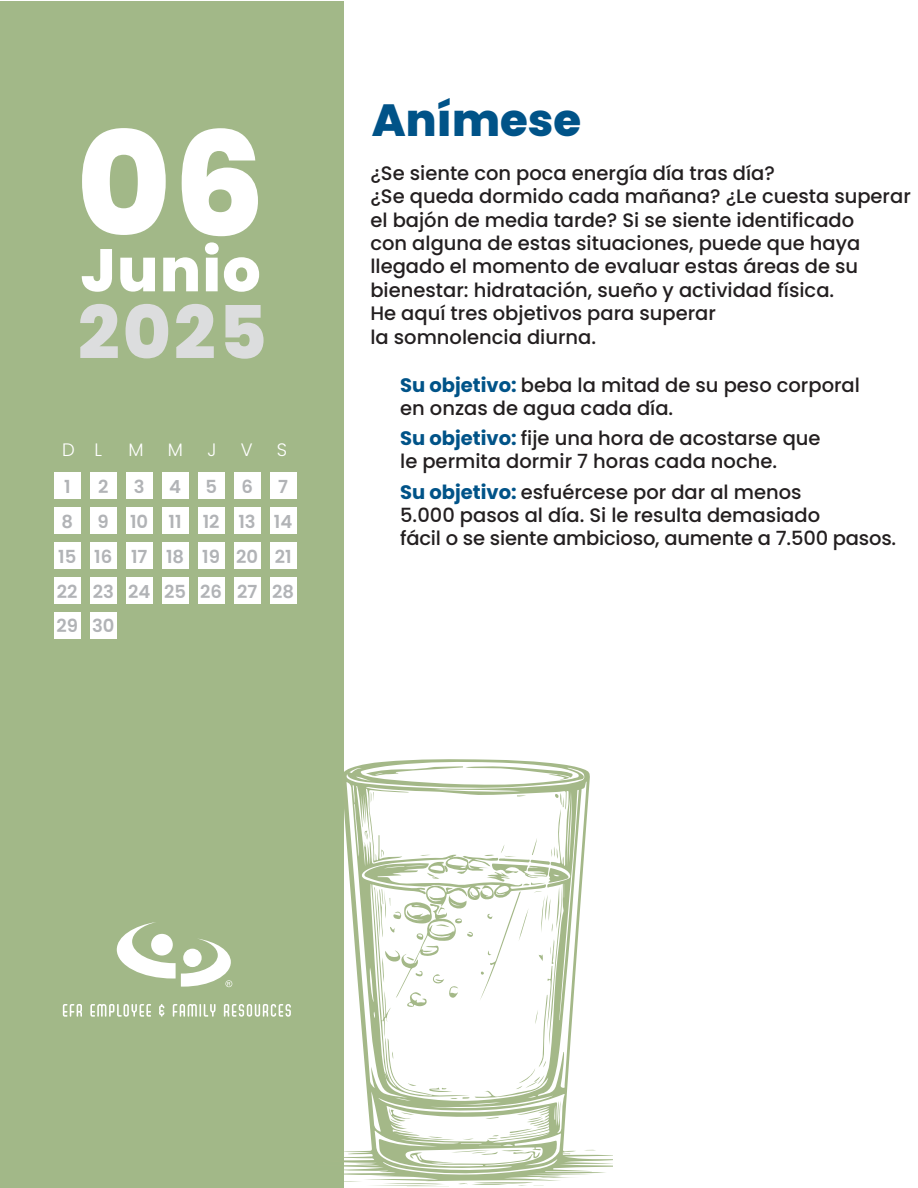
<style>
.page{position:relative;width:918px;height:1188px;background:#fff}
.page>*{position:absolute;margin:0;border:0;box-sizing:border-box;transform-origin:0 0}
.t1{font:800 144px "Poppins";color:#fff}
.t2{font:800 73.5px "Poppins";color:#dcddde}
.t3{font:800 60px "Poppins";letter-spacing:.025em;color:#fff}
.t4{font:800 45px "Poppins";color:#005388}
.t5{font:500 19.5px/23.4px "Poppins";color:#231f20}
.t6{font:600 18px/35px "Poppins";color:#b1b3b6}
.t7{font:300 18px "Poppins";color:#fff}
.s1{font-weight:700;color:#005388}
</style>
<div class="page">
<div style="left:1px;top:1px;width:343px;height:1186px;background:#a2b888"></div>
<div style="left:54px;top:473px;width:27px;height:26px;background:#fff"></div>
<div style="left:54px;top:507px;width:27px;height:27px;background:#fff"></div>
<div style="left:54px;top:542px;width:27px;height:27px;background:#fff"></div>
<div style="left:54px;top:577px;width:27px;height:27px;background:#fff"></div>
<div style="left:54px;top:612px;width:27px;height:27px;background:#fff"></div>
<div style="left:90px;top:473px;width:27px;height:26px;background:#fff"></div>
<div style="left:90px;top:507px;width:27px;height:27px;background:#fff"></div>
<div style="left:90px;top:542px;width:27px;height:27px;background:#fff"></div>
<div style="left:90px;top:577px;width:27px;height:27px;background:#fff"></div>
<div style="left:90px;top:612px;width:27px;height:27px;background:#fff"></div>
<div style="left:126px;top:473px;width:27px;height:26px;background:#fff"></div>
<div style="left:126px;top:507px;width:27px;height:27px;background:#fff"></div>
<div style="left:126px;top:542px;width:27px;height:27px;background:#fff"></div>
<div style="left:126px;top:577px;width:27px;height:27px;background:#fff"></div>
<div style="left:162px;top:473px;width:26px;height:26px;background:#fff"></div>
<div style="left:162px;top:507px;width:26px;height:27px;background:#fff"></div>
<div style="left:162px;top:542px;width:26px;height:27px;background:#fff"></div>
<div style="left:162px;top:577px;width:26px;height:27px;background:#fff"></div>
<div style="left:198px;top:473px;width:26px;height:26px;background:#fff"></div>
<div style="left:198px;top:507px;width:26px;height:27px;background:#fff"></div>
<div style="left:198px;top:542px;width:26px;height:27px;background:#fff"></div>
<div style="left:198px;top:577px;width:26px;height:27px;background:#fff"></div>
<div style="left:234px;top:473px;width:26px;height:26px;background:#fff"></div>
<div style="left:234px;top:507px;width:26px;height:27px;background:#fff"></div>
<div style="left:234px;top:542px;width:26px;height:27px;background:#fff"></div>
<div style="left:234px;top:577px;width:26px;height:27px;background:#fff"></div>
<div style="left:270px;top:473px;width:26px;height:26px;background:#fff"></div>
<div style="left:270px;top:507px;width:26px;height:27px;background:#fff"></div>
<div style="left:270px;top:542px;width:26px;height:27px;background:#fff"></div>
<div style="left:270px;top:577px;width:26px;height:27px;background:#fff"></div>
<svg style="left:63px;top:1004px;width:19px;height:13px"></svg>
<svg style="left:90px;top:1004px;width:61px;height:13px"></svg>
<svg style="left:159px;top:1004px;width:5px;height:13px"></svg>
<svg style="left:173px;top:1004px;width:43px;height:13px"></svg>
<svg style="left:224px;top:1004px;width:67px;height:13px"></svg>
<svg style="left:117px;top:922px;width:115px;height:65px"></svg>
<svg style="left:344px;top:759px;width:268px;height:422px"></svg>
<svg style="left:319px;top:1181px;width:130px;height:7px"></svg>
<svg style="left:584px;top:1150px;width:12px;height:1px"></svg>
<svg style="left:458px;top:1176px;width:122px;height:10px"></svg>
<svg style="left:555px;top:793px;width:9px;height:14px"></svg>
<svg style="left:517px;top:795px;width:9px;height:2px"></svg>
<svg style="left:371px;top:792px;width:3px;height:11px"></svg>
<svg style="left:428px;top:1136px;width:15px;height:2px"></svg>
<svg style="left:509px;top:1116px;width:40px;height:19px"></svg>
<svg style="left:485px;top:1117px;width:14px;height:2px"></svg>
<svg style="left:389px;top:1108px;width:25px;height:15px"></svg>
<svg style="left:462px;top:1139px;width:12px;height:1px"></svg>
<svg style="left:488px;top:1135px;width:11px;height:4px"></svg>
<svg style="left:366px;top:766px;width:207px;height:14px"></svg>
<svg style="left:451px;top:1150px;width:89px;height:8px"></svg>
<svg style="left:364px;top:831px;width:205px;height:268px"></svg>
<h1 class="t1" style="left:76px;top:102px;width:190px">06</h1>
<h3 class="t3" style="left:81px;top:236px;width:181px">Junio</h3>
<h2 class="t2" style="left:78px;top:290px;width:190px">2025</h2>
<p class="t7" style="left:62px;top:439px;width:14px">D</p>
<p class="t7" style="left:95px;top:439px;width:9px">L</p>
<p class="t7" style="left:129px;top:439px;width:17px">M</p>
<p class="t7" style="left:168px;top:439px;width:17px">M</p>
<p class="t7" style="left:207px;top:439px;width:10px">J</p>
<p class="t7" style="left:277px;top:439px;width:12px">S</p>
<p class="t7" style="left:241px;top:439px;width:13px">V</p>
<p class="t6" style="left:64px;top:469px;width:8px">1</p>
<p class="t6" style="left:98px;top:469px;width:12px">2</p>
<p class="t6" style="left:134px;top:469px;width:12px">3</p>
<p class="t6" style="left:169px;top:469px;width:13px">4</p>
<p class="t6" style="left:200px;top:469px;width:23px">5<br>12<br>19<br>26</p>
<p class="t6" style="left:236px;top:469px;width:23px">6<br>13<br>20<br>27</p>
<p class="t6" style="left:272px;top:469px;width:23px;text-align:center">7<br>14<br>21<br>28</p>
<p class="t6" style="left:56px;top:504px;width:23px">8<br>15<br>22<br>29</p>
<p class="t6" style="left:92px;top:504px;width:24px;text-align:center">9<br>16<br>23<br>30</p>
<p class="t6" style="left:128px;top:504px;width:24px">10<br>17<br>24</p>
<p class="t6" style="left:164px;top:504px;width:23px">11<br>18<br>25</p>
<h3 class="t4" style="left:372px;top:94px;width:211px">Anímese</h3>
<p class="t5" style="left:370px;top:161px;width:542px">¿Se siente con poca energía día tras día?<br>¿Se queda dormido cada mañana? ¿Le cuesta superar el bajón de media tarde? Si se siente identificado<br>con alguna de estas situaciones, puede que haya llegado el momento de evaluar estas áreas de su bienestar: hidratación, sueño y actividad física.<br>He aquí tres objetivos para superar<br>la somnolencia diurna.</p>
<p class="t5" style="left:400px;top:373px;width:461px"><span class="s1">Su objetivo:</span> beba la mitad de su peso corporal en onzas de agua cada día.</p>
<p class="t5" style="left:400px;top:427px;width:422px"><span class="s1">Su objetivo:</span> fije una hora de acostarse que le permita dormir 7 horas cada noche.</p>
<p class="t5" style="left:400px;top:480px;width:498px"><span class="s1">Su objetivo:</span> esfuércese por dar al menos<br>5.000 pasos al día. Si le resulta demasiado<br>fácil o se siente ambicioso, aumente a 7.500 pasos.</p>
</div>
